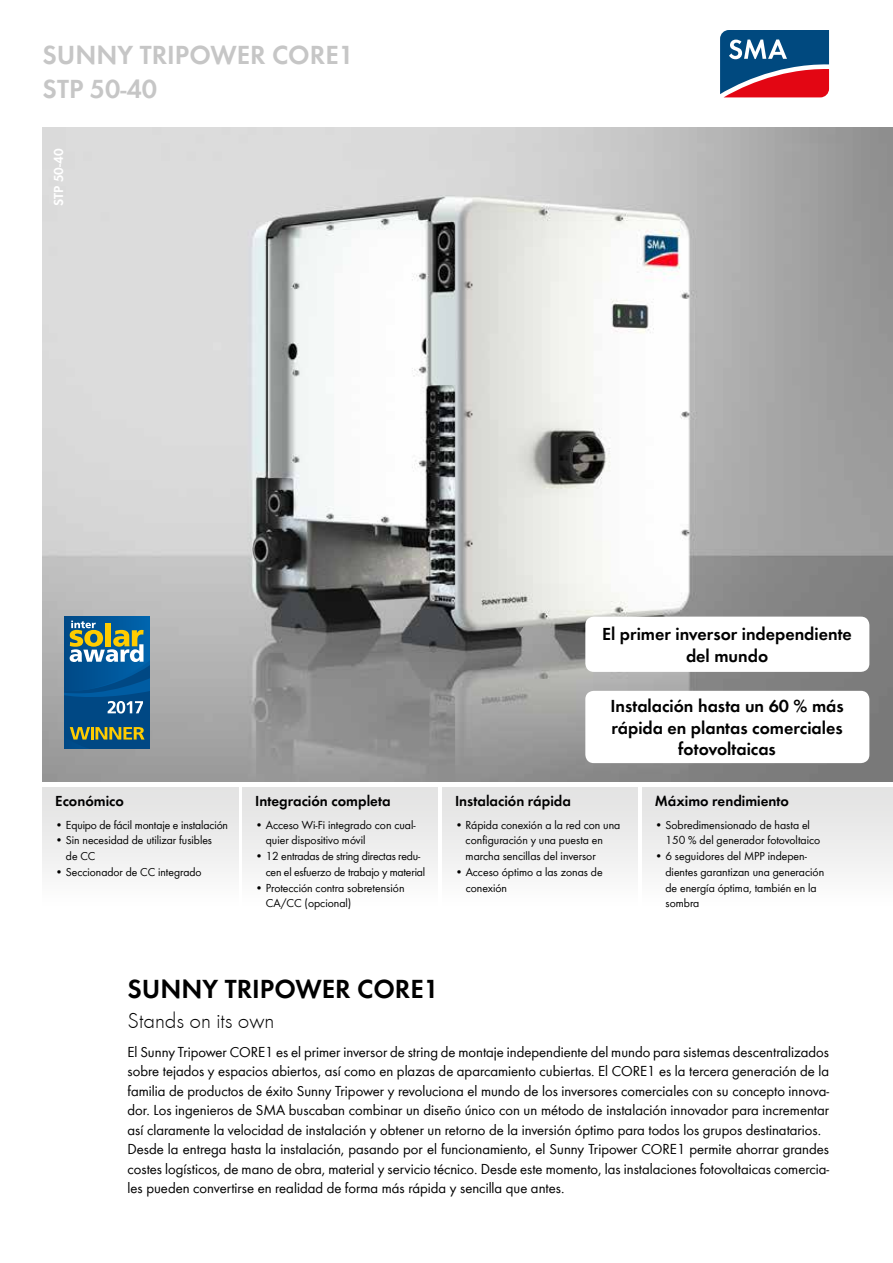
<style>
.page{position:relative;width:893px;height:1263px;background:#fff}
.page>*{position:absolute;margin:0;border:0;box-sizing:border-box;transform-origin:0 0}
.t1{font:600 27px/34.5px "SMA Futura Global";color:#c6c6c6}
.t2{font:600 27px "SMA Futura Global";color:#000}
.t3{font:300 22.5px "SMA Futura Global";color:#000}
.t4{font:600 18px/21.6px "SMA Futura Global";color:#000;text-align:center}
.t5{font:15px/19.5px "SMA Futura Global";color:#000}
.t6{font:600 15px "SMA Futura Global";color:#000}
.t7{font:600 13.5px "SMA Futura Global";color:#fff}
.t8{font:12px/15.8px "SMA Futura Global";color:#000}
</style>
<div class="page">
<img style="left:43px;top:128px;width:850px;height:654px">
<div style="left:43px;top:787px;width:195px;height:119px;background:linear-gradient(to bottom,#e1e1e1,#fdfdfd)"></div>
<div style="left:242px;top:787px;width:196px;height:119px;background:linear-gradient(to bottom,#e1e1e1,#fdfdfd)"></div>
<div style="left:442px;top:787px;width:196px;height:119px;background:linear-gradient(to bottom,#e1e1e1,#fdfdfd)"></div>
<div style="left:642px;top:787px;width:251px;height:119px;background:linear-gradient(to bottom,#e1e1e1,#fdfdfd)"></div>
<svg style="left:720px;top:30px;width:110px;height:68px;background:#655376"></svg>
<div style="left:585px;top:617px;width:284px;height:55px;background:#fff;border-radius:9px"></div>
<div style="left:585px;top:691px;width:284px;height:72px;background:#fff;border-radius:9px"></div>
<div style="left:65px;top:616px;width:85px;height:132px;background:linear-gradient(to right,#044b88,#0063ad)"></div>
<svg style="left:65px;top:621px;width:85px;height:127px;background:#336c86"></svg>
<h1 class="t1" style="left:43px;top:37px;width:313px">SUNNY TRIPOWER CORE1<br>STP 50-40</h1>
<p class="t7" style="left:51px;top:206px;width:59px;rotate:-90deg">STP 50-40</p>
<p class="t6" style="left:55px;top:792px;width:70px">Económico</p>
<p class="t8" style="left:55px;top:816px;width:174px">• Equipo de fácil montaje e instalación</p>
<p class="t8" style="left:66px;top:832px;width:148px;text-indent:-11px">• Sin necesidad de utilizar fusibles de CC</p>
<p class="t8" style="left:55px;top:864px;width:148px">• Seccionador de CC integrado</p>
<p class="t6" style="left:255px;top:792px;width:137px">Integración completa</p>
<p class="t8" style="left:266px;top:816px;width:151px;text-indent:-11px">• Acceso Wi-Fi integrado con cual&shy;quier dispositivo móvil</p>
<p class="t8" style="left:266px;top:848px;width:161px;text-indent:-11px">• 12 entradas de string directas redu&shy;cen el esfuerzo de trabajo y material</p>
<p class="t8" style="left:266px;top:879px;width:140px;text-indent:-11px">• Protección contra sobretensión<br>CA/CC (opcional)</p>
<p class="t4" style="left:602px;top:622px;width:251px;line-height:22.5px">El primer inversor independiente del mundo</p>
<p class="t4" style="left:610px;top:695px;width:235px">Instalación hasta un 60 % más rápida en plantas comerciales fotovoltaicas</p>
<p class="t6" style="left:455px;top:792px;width:117px">Instalación rápida</p>
<p class="t8" style="left:466px;top:816px;width:156px;text-indent:-11px">• Rápida conexión a la red con una configuración y una puesta en marcha sencillas del inversor</p>
<p class="t8" style="left:466px;top:864px;width:139px;text-indent:-11px">• Acceso óptimo a las zonas de conexión</p>
<p class="t6" style="left:655px;top:792px;width:136px">Máximo rendimiento</p>
<p class="t8" style="left:665px;top:816px;width:156px;text-indent:-11px">• Sobredimensionado de hasta el<br>150 % del generador fotovoltaico</p>
<p class="t8" style="left:665px;top:848px;width:160px;text-indent:-11px">• 6 seguidores del MPP indepen&shy;dientes garantizan una generación de energía óptima, también en la sombra</p>
<h1 class="t2" style="left:128px;top:973px;width:313px">SUNNY TRIPOWER CORE1</h1>
<h2 class="t3" style="left:128px;top:1007px;width:148px">Stands on its own</h2>
<p class="t5" style="left:128px;top:1042px;width:703px">El Sunny Tripower CORE1 es el primer inversor de string de montaje independiente del mundo para sistemas descentralizados sobre tejados y espacios abiertos, así como en plazas de aparcamiento cubiertas. El CORE1 es la tercera generación de la familia de productos de éxito Sunny Tripower y revoluciona el mundo de los inversores comerciales con su concepto innova&shy;dor. Los ingenieros de SMA buscaban combinar un diseño único con un método de instalación innovador para incrementar así claramente la velocidad de instalación y obtener un retorno de la inversión óptimo para todos los grupos destinatarios.<br>Desde la entrega hasta la instalación, pasando por el funcionamiento, el Sunny Tripower CORE1 permite ahorrar grandes costes logísticos, de mano de obra, material y servicio técnico. Desde este momento, las instalaciones fotovoltaicas comercia&shy;les pueden convertirse en realidad de forma más rápida y sencilla que antes.</p>
</div>
